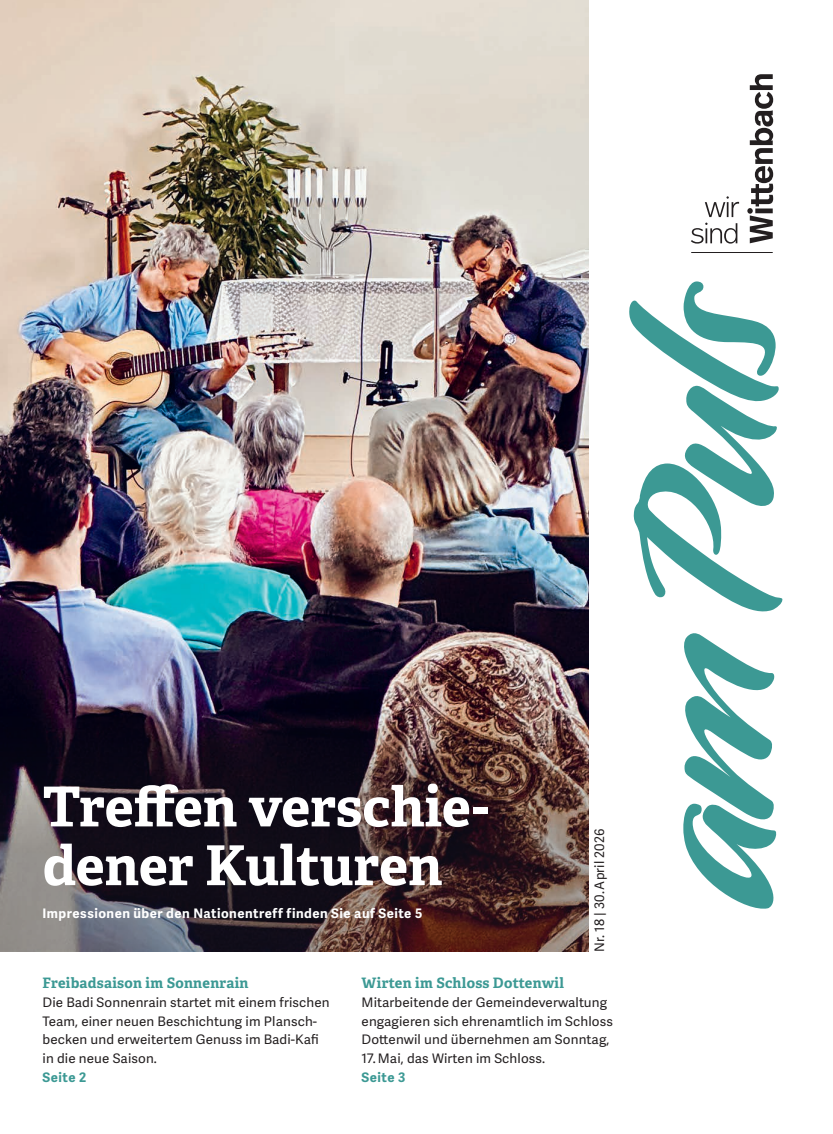
<style>
.page{position:relative;width:833px;height:1134px;background:#fff}
.page>*{position:absolute;margin:0;border:0;box-sizing:border-box;transform-origin:0 0}
.t1{font:700 55px/58.8px "Adelle";color:#fff}
.t2{font:700 14.38px "Adelle";letter-spacing:.02em;color:#3c9994}
.t3{font:13.12px/18.8px "Adelle Sans";letter-spacing:.01em;color:#231f20}
.t4{font:700 13.12px "Adelle Sans";letter-spacing:.035em;color:#fff}
.t5{font:700 13.12px "Adelle Sans";letter-spacing:.035em;color:#3c9994}
</style>
<div class="page">
<img style="left:0;top:0;width:589px;height:707px">
<svg style="left:629px;top:281px;width:154px;height:628px"></svg>
<hr style="left:691px;top:252px;width:81px;height:1px;background:#231f20">
<svg style="left:747px;top:74px;width:26px;height:169px"></svg>
<svg style="left:691px;top:223px;width:46px;height:21px"></svg>
<svg style="left:705px;top:196px;width:34px;height:21px"></svg>
<img style="left:0;top:707px;width:589px;height:245px">
<h1 class="t1" style="left:43px;top:778px;width:448px">Treffen verschie&shy;dener Kulturen</h1>
<p class="t4" style="left:43px;top:905px;width:381px">Impressionen über den Nationentreff finden Sie auf Seite 5</p>
<p class="t3" style="left:590px;top:952px;width:124px;rotate:-90deg">Nr. 18 | 30. April 2026</p>
<p class="t2" style="left:43px;top:974px;width:207px">Freibadsaison im Sonnenrain</p>
<p class="t3" style="left:43px;top:993px;width:289px">Die Badi Sonnenrain startet mit einem frischen Team, einer neuen Beschichtung im Plansch&shy;becken und erweitertem Genuss im Badi-Kafi in die neue Saison.</p>
<p class="t5" style="left:43px;top:1069px;width:45px">Seite 2</p>
<p class="t2" style="left:361px;top:974px;width:204px">Wirten im Schloss Dottenwil</p>
<p class="t3" style="left:361px;top:993px;width:253px">Mitarbeitende der Gemeindeverwaltung engagieren sich ehrenamtlich im Schloss<br>Dottenwil und übernehmen am Sonntag,</p>
<p class="t3" style="left:361px;top:1049px;width:185px">17. Mai, das Wirten im Schloss.</p>
<p class="t5" style="left:361px;top:1069px;width:45px">Seite 3</p>
</div>
